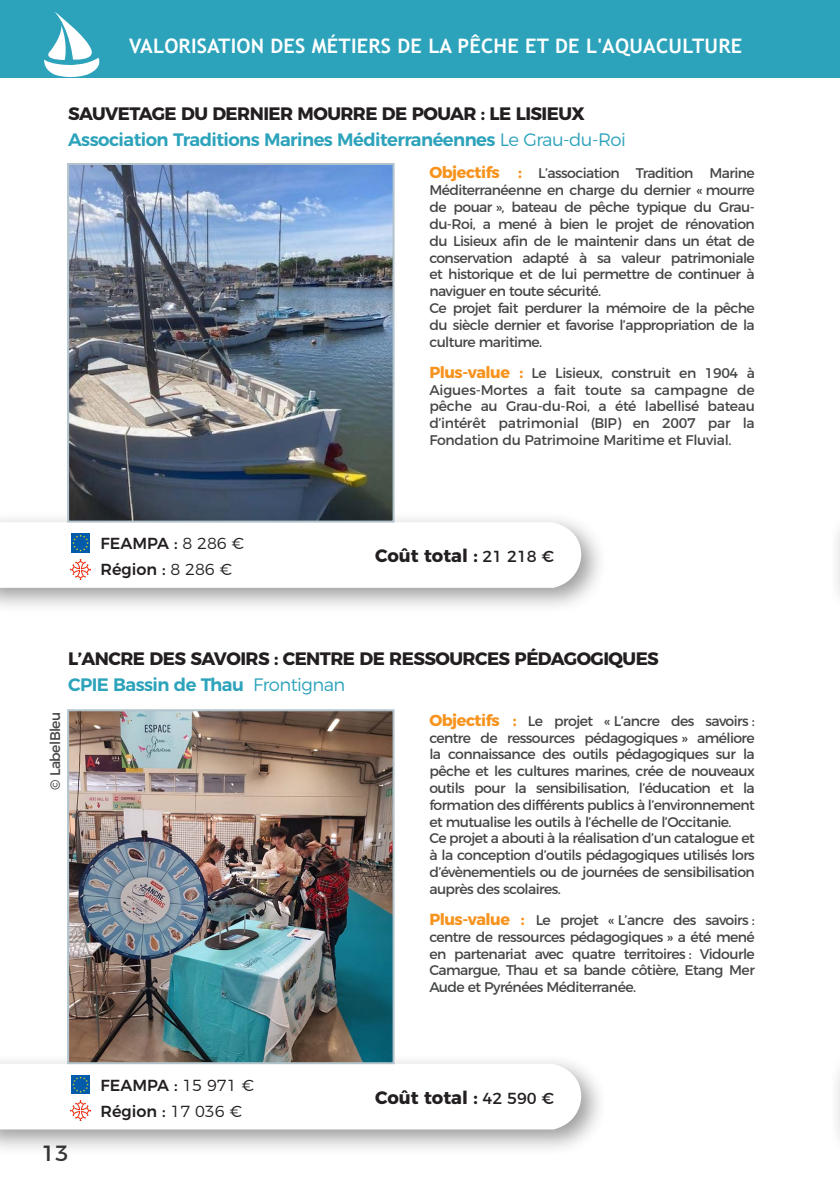
<style>
.page{position:relative;width:840px;height:1191px;background:#fff}
.page>*{position:absolute;margin:0;border:0;box-sizing:border-box;transform-origin:0 0}
.t1{font:22px "Montserrat Alternates";color:#363536}
.t2{font:700 20px "Trebuchet MS";letter-spacing:.01em;color:#fff}
.t3{font:700 18px "Montserrat";letter-spacing:-.03em;color:#231f20}
.t4{font:600 18px "Montserrat";letter-spacing:-.03em;color:#2da3bb}
.t5{font:700 18px "Montserrat";color:#231f20}
.t6{font:500 16px "Montserrat";color:#231f20}
.t7{font:14px/16.8px "Montserrat";letter-spacing:-.04em;color:#454647;text-align:justify}
.s1{font-weight:300}
.s2{font-weight:700;font-size:16px;color:#f7931d}
.s3{font-weight:400;font-size:16px}
</style>
<div class="page">
<svg style="left:839px;top:1073px;width:1px;height:56px"></svg>
<svg style="left:839px;top:531px;width:1px;height:56px"></svg>
<div style="left:0;top:511px;width:607px;height:104px;background:#231f20;opacity:.45"></div>
<svg style="left:0;top:522px;width:581px;height:66px"></svg>
<div style="left:0;top:0;width:839px;height:77px;background:#2da3bb"></div>
<svg style="left:39px;top:11px;width:65px;height:67px"></svg>
<img style="left:70px;top:166px;width:321px;height:353px">
<div style="left:67px;top:163px;width:327px;height:359px;border:2px solid #b2c3cc"></div>
<div style="left:0;top:1052px;width:607px;height:104px;background:#231f20;opacity:.45"></div>
<svg style="left:0;top:1063px;width:581px;height:66px"></svg>
<img style="left:70px;top:712px;width:321px;height:349px">
<div style="left:67px;top:709px;width:327px;height:355px;border:2px solid #b2c3cc"></div>
<img style="left:70px;top:1100px;width:20px;height:20px">
<img style="left:70px;top:559px;width:20px;height:20px">
<img style="left:71px;top:1075px;width:19px;height:18px">
<img style="left:71px;top:533px;width:19px;height:19px">
<p class="t2" style="left:129px;top:34px;width:614px">VALORISATION DES MÉTIERS DE LA PÊCHE ET DE L'AQUACULTURE</p>
<p class="t3" style="left:68px;top:99px;width:518px">SAUVETAGE DU DERNIER MOURRE DE POUAR : LE LISIEUX</p>
<p class="t4" style="left:68px;top:125px;width:559px">Association Traditions Marines Méditerranéennes <span class="s1">Le Grau-du-Roi</span></p>
<p class="t7" style="left:429px;top:164px;width:327px"><span class="s2">Objectifs :</span> L’association Tradition Marine Méditerranéenne en charge du dernier « mourre de pouar », bateau de pêche typique du Grau&shy;du-Roi, a mené à bien le projet de rénovation du Lisieux afin de le maintenir dans un état de conservation adapté à sa valeur patrimoniale et historique et de lui permettre de continuer à naviguer en toute sécurité.</p>
<p class="t7" style="left:429px;top:298px;width:327px">Ce projet fait perdurer la mémoire de la pêche du siècle dernier et favorise l’appropriation de la culture maritime.</p>
<p class="t7" style="left:429px;top:363px;width:327px"><span class="s2">Plus-value :</span> Le Lisieux, construit en 1904 à Aigues-Mortes a fait toute sa campagne de pêche au Grau-du-Roi, a été labellisé bateau d’intérêt patrimonial (BIP) en 2007 par la Fondation du Patrimoine Maritime et Fluvial.</p>
<p class="t6" style="left:100px;top:530px;width:145px">FEAMPA : <span class="s1">8 286 €</span></p>
<p class="t6" style="left:100px;top:556px;width:133px">Région : <span class="s1">8 286 €</span></p>
<p class="t5" style="left:375px;top:541px;width:180px">Coût total : <span class="s3">21 218 €</span></p>
<p class="t7" style="left:46px;top:789px;width:79px;rotate:-90deg">© LabelBleu</p>
<p class="t3" style="left:68px;top:644px;width:592px">L’ANCRE DES SAVOIRS : CENTRE DE RESSOURCES PÉDAGOGIQUES</p>
<p class="t4" style="left:68px;top:670px;width:279px">CPIE Bassin de Thau <span class="s1">Frontignan</span></p>
<p class="t7" style="left:429px;top:711px;width:327px"><span class="s2">Objectifs :</span> Le projet « L’ancre des savoirs : centre de ressources pédagogiques » améliore la connaissance des outils pédagogiques sur la pêche et les cultures marines, crée de nouveaux outils pour la sensibilisation, l’éducation et la formation des différents publics à l’environnement et mutualise les outils à l’échelle de l’Occitanie.</p>
<p class="t7" style="left:429px;top:829px;width:327px">Ce projet a abouti à la réalisation d’un catalogue et à la conception d’outils pédagogiques utilisés lors d’évènementiels ou de journées de sensibilisation auprès des scolaires.</p>
<p class="t7" style="left:429px;top:910px;width:327px"><span class="s2">Plus-value :</span> Le projet « L’ancre des savoirs : centre de ressources pédagogiques » a été mené en partenariat avec quatre territoires : Vidourle Camargue, Thau et sa bande côtière, Etang Mer Aude et Pyrénées Méditerranée.</p>
<p class="t6" style="left:100px;top:1072px;width:155px">FEAMPA : <span class="s1">15 971 €</span></p>
<p class="t6" style="left:100px;top:1098px;width:143px">Région : <span class="s1">17 036 €</span></p>
<p class="t5" style="left:375px;top:1082px;width:180px">Coût total : <span class="s3">42 590 €</span></p>
<p class="t1" style="left:41px;top:1135px;width:29px">13</p>
</div>
